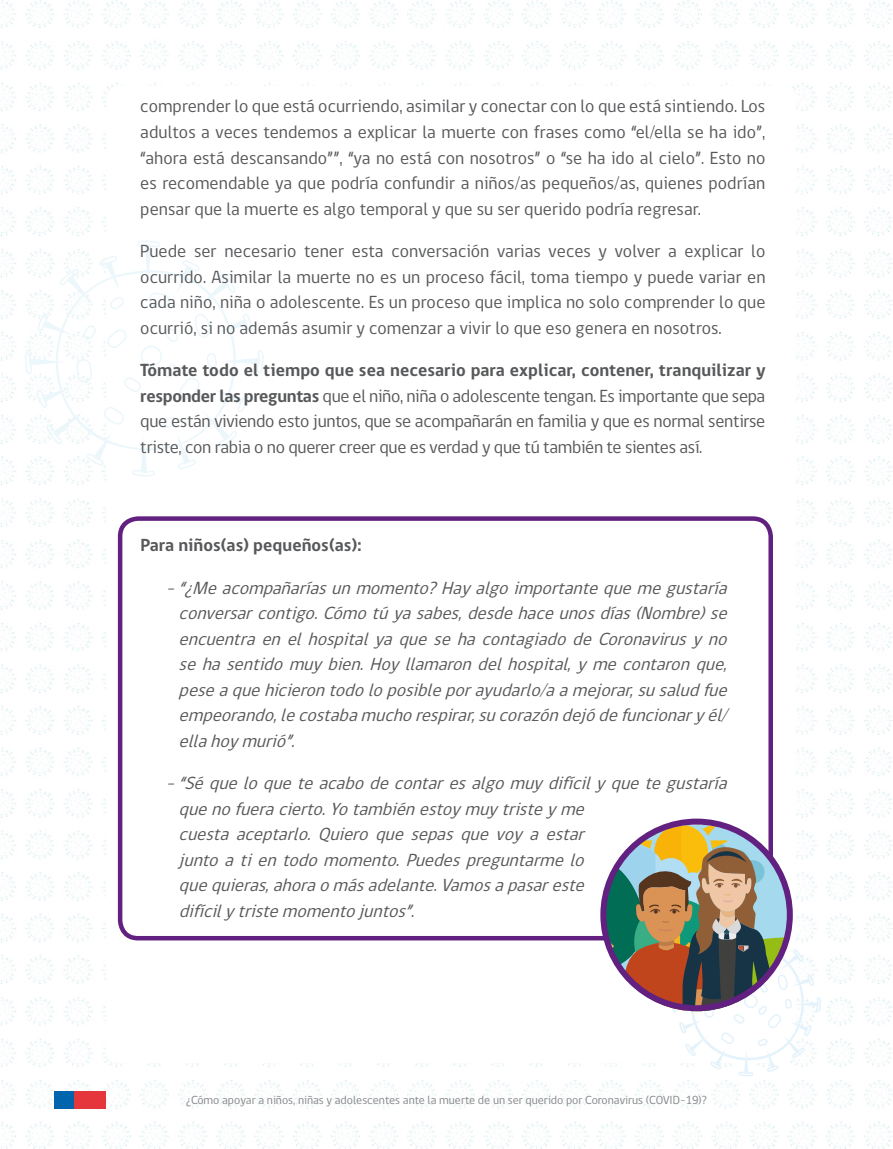
<style>
.page{position:relative;width:893px;height:1149px;background:#fff}
.page>*{position:absolute;margin:0;border:0;box-sizing:border-box;transform-origin:0 0}
.t1{font:18px/25.5px "gob CL";letter-spacing:.005em;color:#57585a;text-align:justify}
.t2{font:italic 18px/25.5px "gob CL";color:#57585a;text-align:justify}
.t3{font:700 18px "gob CL";letter-spacing:.005em;color:#57585a}
.t4{font:12px "gob CL";color:#868789}
.s1{font-weight:700}
</style>
<div class="page">
<img style="left:0;top:0;width:893px;height:1148px">
<div style="left:106px;top:86px;width:690px;height:976px;background:#fff;border-radius:13px"></div>
<svg style="left:25px;top:240px;width:239px;height:236px"></svg>
<div style="left:54px;top:1090px;width:21px;height:17px;background:#0065ac"></div>
<div style="left:75px;top:1090px;width:31px;height:17px;background:#e5373b"></div>
<div style="left:118px;top:516px;width:655px;height:424px;border:4px solid #622180;border-radius:18px"></div>
<svg style="left:603px;top:824px;width:218px;height:252px"></svg>
<div style="left:600px;top:818px;width:193px;height:192px;border:6px solid #622180;border-radius:50%"></div>
<p class="t1" style="left:140px;top:94px;width:627px">comprender lo que está ocurriendo, asimilar y conectar con lo que está sintiendo. Los adultos a veces tendemos a explicar la muerte con frases como “el/ella se ha ido”, “ahora está descansando””, “ya no está con nosotros” o “se ha ido al cielo”. Esto no es recomendable ya que podría confundir a niños/as pequeños/as, quienes podrían pensar que la muerte es algo temporal y que su ser querido podría regresar.</p>
<p class="t1" style="left:140px;top:239px;width:627px">Puede ser necesario tener esta conversación varias veces y volver a explicar lo ocurrido. Asimilar la muerte no es un proceso fácil, toma tiempo y puede variar en cada niño, niña o adolescente. Es un proceso que implica no solo comprender lo que ocurrió, si no además asumir y comenzar a vivir lo que eso genera en nosotros.</p>
<p class="t1" style="left:140px;top:358px;width:627px"><span class="s1">Tómate todo el tiempo que sea necesario para explicar, contener, tranquilizar y responder las preguntas</span> que el niño, niña o adolescente tengan. Es importante que sepa que están viviendo esto juntos, que se acompañarán en familia y que es normal sentirse triste, con rabia o no querer creer que es verdad y que tú también te sientes así.</p>
<p class="t3" style="left:140px;top:532px;width:223px">Para niños(as) pequeños(as):</p>
<p class="t2" style="left:179px;top:575px;width:556px;text-indent:-13px">- “¿Meacompañaríasunmomento?Hayalgoimportantequemegustaría conversarcontigo.Cómotúyasabes,desdehaceunosdías(Nombre)se encuentraenelhospitalyaquesehacontagiadodeCoronavirusyno sehasentidomuybien.Hoyllamarondelhospital,ymecontaronque, peseaquehicierontodoloposibleporayudarlo/aamejorar,susaludfue empeorando,lecostabamuchorespirar,sucorazóndejódefuncionaryél/ ellahoymurió”.</p>
<p class="t2" style="left:179px;top:770px;width:556px;text-align:left;text-indent:-13px">- “Séqueloqueteacabodecontaresalgomuydifícilyquetegustaría quenofueracierto.Yotambiénestoymuytristeyme cuestaaceptarlo.Quieroquesepasquevoyaestar juntoatientodomomento.Puedespreguntarmelo quequieras,ahoraomásadelante.Vamosapasareste difícilytristemomentojuntos”.</p>
<p class="t4" style="left:186px;top:1091px;width:522px">¿Cómo apoyar a niños, niñas y adolescentes ante la muerte de un ser querido por Coronavirus (COVID-19)?</p>
</div>
